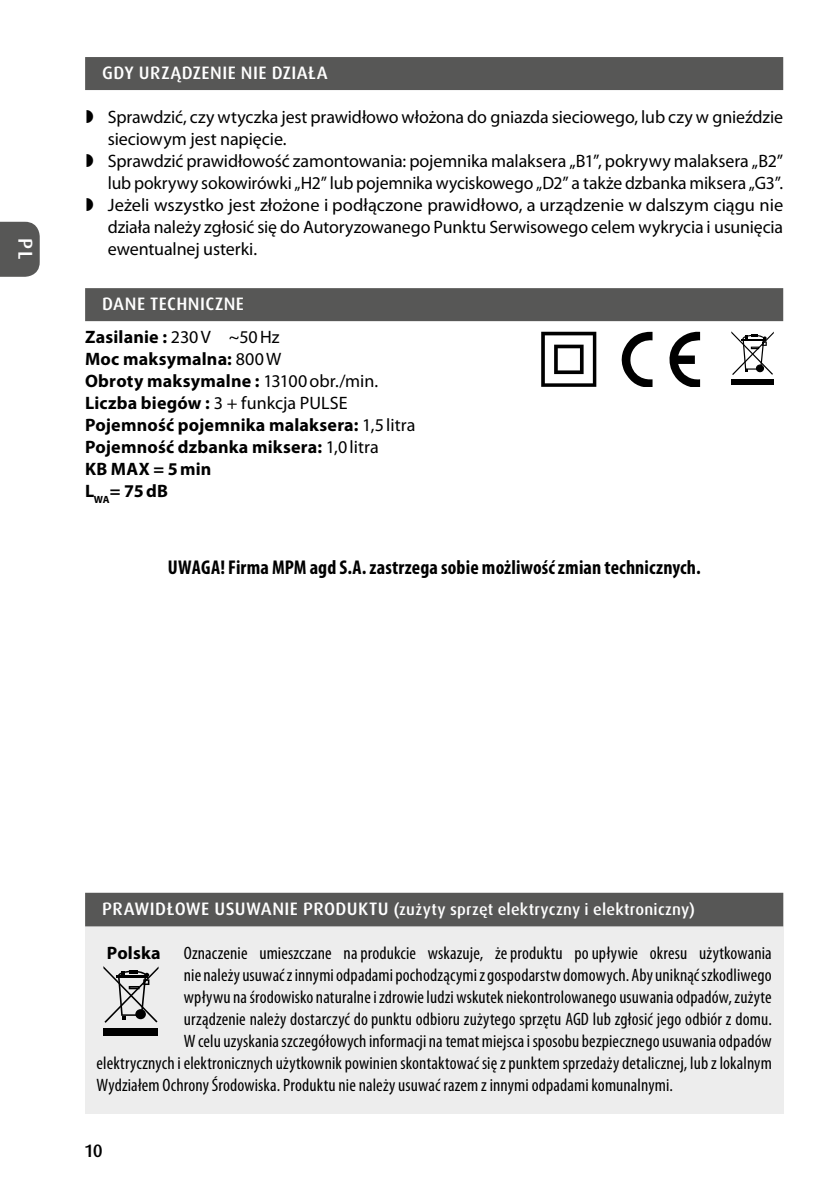
<style>
.page{position:relative;width:840px;height:1191px;background:#fff}
.page>*{position:absolute;margin:0;border:0;box-sizing:border-box;transform-origin:0 0}
.t1{font:700 condensed 20px "Myriad Pro";letter-spacing:.005em;color:#000}
.t2{font:500 20px "Dax Pro";color:#fff}
.t3{font:condensed 18px "Myriad Pro";letter-spacing:.01em;color:#000}
.t4{font:18px/22px "Myriad Pro";letter-spacing:-.005em;color:#000}
.t5{font:700 18px/22px "Myriad Pro";letter-spacing:.01em;color:#000}
.t6{font:500 18px "Dax Pro";letter-spacing:.025em;color:#fff}
.t7{font:500 18px "Dax Pro";color:#000}
.t8{font:500 16px "Dax Pro";letter-spacing:.015em;color:#fff}
.s1{font-weight:400}
.s2{font-size:18px}
</style>
<div class="page">
<svg style="left:0;top:222px;width:40px;height:55px;background:#5f5f5e"></svg>
<div style="left:85px;top:57px;width:697px;height:33px;background:#575756"></div>
<div style="left:85px;top:288px;width:697px;height:33px;background:#575756"></div>
<svg style="left:621px;top:332px;width:31px;height:54px"></svg>
<svg style="left:669px;top:332px;width:30px;height:54px"></svg>
<svg style="left:731px;top:331px;width:42px;height:44px"></svg>
<div style="left:731px;top:379px;width:42px;height:6px;background:#000"></div>
<svg style="left:541px;top:332px;width:55px;height:55px"></svg>
<div style="left:85px;top:893px;width:697px;height:220px;background:#ededed"></div>
<div style="left:85px;top:892px;width:697px;height:34px;background:#575756"></div>
<svg style="left:103px;top:966px;width:55px;height:56px"></svg>
<div style="left:104px;top:1027px;width:54px;height:8px;background:#000"></div>
<p class="t2" style="left:38px;top:238px;width:23px;rotate:90deg">PL</p>
<p class="t6" style="left:102px;top:61px;width:227px">GDY URZĄDZENIE NIE DZIAŁA</p>
<p class="t4" style="left:108px;top:106px;width:676px">Sprawdzić, czy wtyczka jest prawidłowo włożona do gniazda sieciowego, lub czy w gnieździe sieciowym jest napięcie.<br>Sprawdzić prawidłowość zamontowania: pojemnika malaksera „B1”, pokrywy malaksera „B2” lub pokrywy sokowirówki „H2” lub pojemnika wyciskowego „D2” a także dzbanka miksera „G3”.<br>Jeżeli wszystko jest złożone i podłączone prawidłowo, a urządzenie w dalszym ciągu nie działa należy zgłosić się do Autoryzowanego Punktu Serwisowego celem wykrycia i usunięcia ewentualnej usterki.</p>
<p class="t6" style="left:102px;top:292px;width:143px">DANE TECHNICZNE</p>
<p class="t5" style="left:85px;top:326px;width:332px">Zasilanie : <span class="s1">230V ~50Hz<br></span>Moc maksymalna: <span class="s1">800W<br></span>Obroty maksymalne : <span class="s1">13100obr./min.<br></span>Liczba biegów : <span class="s1">3 + funkcja PULSE<br></span>Pojemność pojemnika malaksera: <span class="s1">1,5litra<br></span>Pojemność dzbanka miksera: <span class="s1">1,0litra<br></span>KB MAX = 5min<br>L<sub>WA</sub>= 75dB</p>
<p class="t1" style="left:168px;top:556px;width:534px">UWAGA! Firma MPM agd S.A. zastrzega sobie możliwość zmian technicznych.</p>
<p class="t8" style="left:102px;top:899px;width:594px"><span class="s2">PRAWIDŁOWE USUWANIE PRODUKTU</span> (zużyty sprzęt elektryczny i elektroniczny)</p>
<p class="t3" style="left:184px;top:943px;width:589px">Oznaczenie umieszczane naprodukcie wskazuje, żeproduktu poupływie okresu użytkowania</p>
<p class="t3" style="left:184px;top:965px;width:589px">nie należy usuwać zinnymi odpadami pochodzącymi zgospodarstw domowych. Aby uniknąć szkodliwego</p>
<p class="t3" style="left:184px;top:987px;width:589px">wpływu naśrodowisko naturalne izdrowie ludzi wskutek niekontrolowanego usuwania odpadów, zużyte</p>
<p class="t3" style="left:184px;top:1009px;width:589px">urządzenie należy dostarczyć dopunktu odbioru zużytego sprzętu AGD lub zgłosić jego odbiór z domu.</p>
<p class="t3" style="left:184px;top:1031px;width:589px">Wcelu uzyskania szczegółowych informacji natemat miejsca isposobu bezpiecznego usuwania odpadów</p>
<p class="t3" style="left:96px;top:1053px;width:676px">elektrycznych ielektronicznych użytkownik powinien skontaktować się zpunktem sprzedaży detalicznej, lub z lokalnym</p>
<p class="t3" style="left:96px;top:1075px;width:577px">Wydziałem Ochrony Środowiska. Produktu nie należy usuwać razem z innymi odpadami komunalnymi.</p>
<p class="t5" style="left:107px;top:942px;width:55px">Polska</p>
<p class="t7" style="left:85px;top:1139px;width:19px">10</p>
</div>
